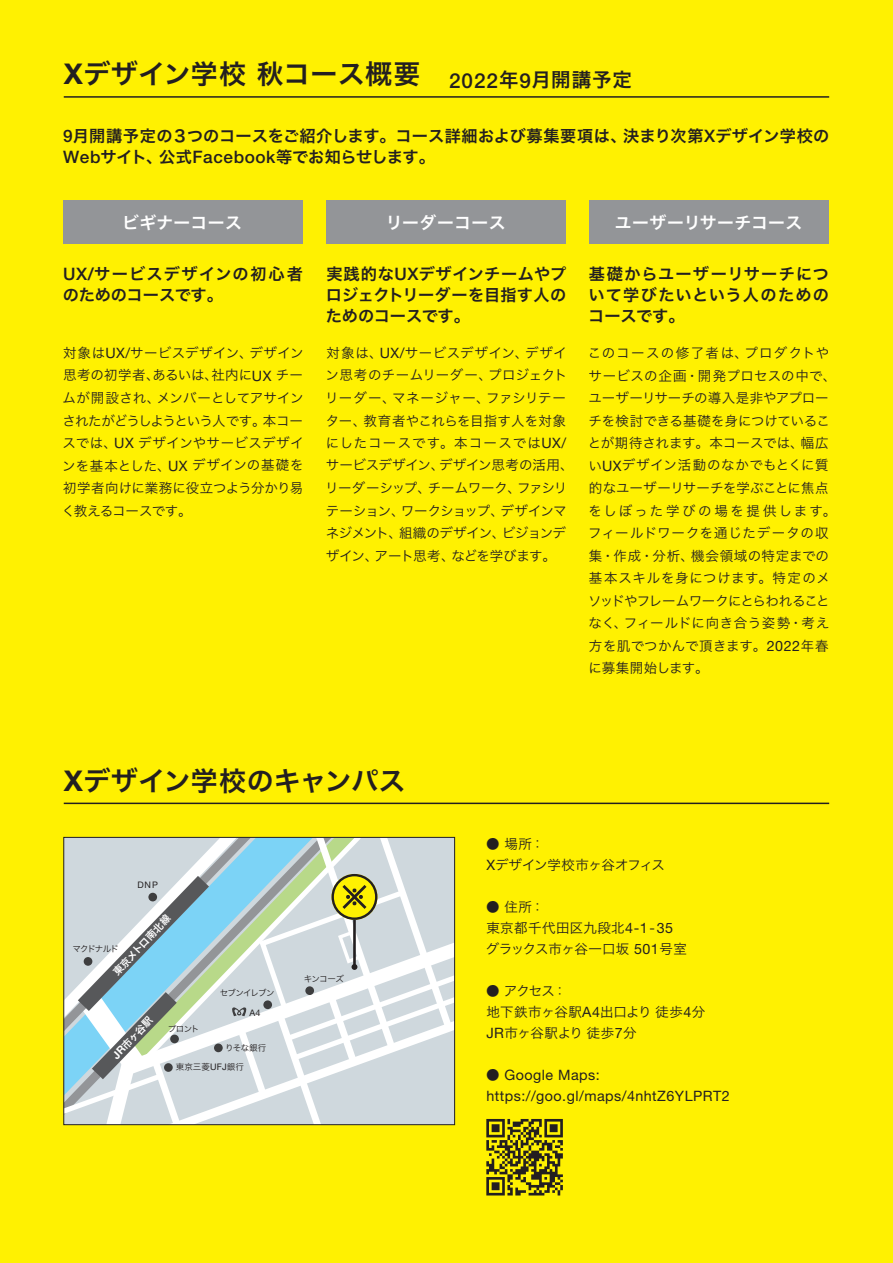
<style>
.page{position:relative;width:893px;height:1263px;background:#fff101}
.page>*{position:absolute;margin:0;border:0;box-sizing:border-box;transform-origin:0 0}
.t1{font:27px "Hira Kaku Pro N W6";letter-spacing:.01em;color:#231f20}
.t2{font:16.8px "Hira Kaku Pro N W6";letter-spacing:.025em;color:#fff}
.t3{font:16.2px/21px "Hira Kaku Pro N W6";letter-spacing:.015em;color:#231f20;text-align:justify}
.t4{font:16.2px/21px "Hira Kaku Pro N W6";letter-spacing:.06em;color:#231f20}
.t5{font:14.25px/21px "Helvetica Neue LT Std";letter-spacing:.035em;color:#231f20}
.t6{font:13.5px/22.5px "Hira Kaku Pro N W3";letter-spacing:.01em;color:#231f20}
.t7{font:13.5px/21px "Hira Kaku Pro N W3";letter-spacing:-.03em;color:#231f20}
.t8{font:13.5px/21px "Hira Kaku Pro N W3";letter-spacing:-.015em;color:#231f20}
.t9{font:10.2px "Hira Kaku Pro N W6";color:#fff}
.t10{font:9px "Helvetica Neue LT Std";color:#231f20}
.t11{font:8.55px "Hira Kaku Pro N W3";letter-spacing:-.07em;color:#231f20}
.t12{font:8.55px "Hira Kaku Pro N W3";letter-spacing:-.09em;color:#231f20}
.s1{font-family:"Helvetica Neue LT Std";font-weight:700;font-size:28.65px}
.s2{font-family:"Helvetica Neue LT Std";font-weight:500;font-size:17.1px}
.s3{font-family:"Helvetica Neue LT Std";font-size:14.25px}
.s4{font-family:"Helvetica Neue LT Std";font-weight:700;font-size:10.8px}
.s5{font-family:"Helvetica Neue LT Std";font-size:9px}
.s6{font-family:"Hira Kaku Pro N W3";font-size:13.5px}
</style>
<div class="page">
<div style="left:63px;top:201px;width:239px;height:43px;background:#939598"></div>
<div style="left:326px;top:201px;width:240px;height:43px;background:#939598"></div>
<div style="left:589px;top:201px;width:240px;height:43px;background:#939598"></div>
<hr style="left:64px;top:96px;width:765px;height:2px;background:#231f20">
<svg style="left:64px;top:837px;width:391px;height:288px;background:#c5d4d6"></svg>
<svg style="left:486px;top:1119px;width:77px;height:76px"></svg>
<hr style="left:64px;top:803px;width:765px;height:1px;background:#231f20">
<h1 class="t1" style="left:64px;top:50px;width:570px"><span class="s1">X</span>デザイン学校秋コース概要 <sub>2022</sub><sub>年</sub><sub>9</sub><sub>月開講予定</sub></h1>
<p class="t3" style="left:63px;top:125px;width:768px"><span class="s2">9</span>月開講予定の３つのコースをご紹介します。コース詳細および募集要項は、決まり次第<span class="s2">X</span>デザイン学校の<br><span class="s2">Web</span>サイト、公式<span class="s2">Facebook</span>等でお知らせします。</p>
<p class="t2" style="left:122px;top:208px;width:121px">ビギナーコース</p>
<p class="t4" style="left:63px;top:262px;width:242px"><span class="s2">UX/</span>サービスデザインの初心者のためのコースです。</p>
<p class="t2" style="left:386px;top:208px;width:121px">リーダーコース</p>
<p class="t3" style="left:326px;top:262px;width:242px">実践的な<span class="s2">UX</span>デザインチームやプロジェクトリーダーを目指す人のためのコースです。</p>
<p class="t2" style="left:615px;top:208px;width:189px">ユーザーリサーチコース</p>
<p class="t3" style="left:588px;top:262px;width:242px">基礎からユーザーリサーチについて学びたいという人のためのコースです。</p>
<p class="t6" style="left:62px;top:341px;width:244px;text-align:justify">対象は<span class="s3">UX/</span>サービスデザイン、デザイン思考の初学者、あるいは、社内に<span class="s3">UX</span> チームが開設され、メンバーとしてアサインされたがどうしようという人です。本コースでは、<span class="s3">UX</span> デザインやサービスデザインを基本とした、<span class="s3">UX</span> デザインの基礎を初学者向けに業務に役立つよう分かり易く教えるコースです。</p>
<p class="t6" style="left:325px;top:341px;width:250px">対象は、<span class="s3">UX/</span>サービスデザイン、デザイン思考のチームリーダー、プロジェクトリーダー、マネージャー、ファシリテーター、教育者やこれらを目指す人を対象にしたコースです。本コースでは<span class="s3">UX/</span>サービスデザイン、デザイン思考の活用、リーダーシップ、チームワーク、ファシリテーション、ワークショップ、デザインマネジメント、組織のデザイン、ビジョンデザイン、アート思考、などを学びます。</p>
<p class="t6" style="left:588px;top:341px;width:250px">このコースの修了者は、プロダクトやサービスの企画・開発プロセスの中で、ユーザーリサーチの導入是非やアプローチを検討できる基礎を身につけていることが期待されます。本コースでは、幅広い<span class="s3">UX</span>デザイン活動のなかでもとくに質的なユーザーリサーチを学ぶことに焦点をしぼった学びの場を提供します。フィールドワークを通じたデータの収集・作成・分析、機会領域の特定までの基本スキルを身につけます。特定のメソッドやフレームワークにとらわれることなく、フィールドに向き合う姿勢・考え方を肌でつかんで頂きます。<span class="s3">2022</span>年春に募集開始します。</p>
<h1 class="t1" style="left:64px;top:756px;width:343px"><span class="s1">X</span>デザイン学校のキャンパス</h1>
<p class="t10" style="left:137px;top:880px;width:22px">DNP</p>
<p class="t9" style="left:108px;top:967px;width:80px;rotate:-47deg">東京メトロ南北線</p>
<p class="t11" style="left:72px;top:941px;width:48px">マクドナルド</p>
<p class="t9" style="left:108px;top:1051px;width:55px;rotate:-47deg"><span class="s4">JR</span>市ヶ谷駅</p>
<p class="t11" style="left:168px;top:1021px;width:33px">プロント</p>
<p class="t12" style="left:220px;top:985px;width:56px">セブンイレブン</p>
<p class="t10" style="left:249px;top:1007px;width:12px">A4</p>
<p class="t11" style="left:225px;top:1040px;width:43px">りそな銀行</p>
<p class="t11" style="left:176px;top:1059px;width:70px">東京三菱<span class="s5">UFJ</span>銀行</p>
<p class="t11" style="left:304px;top:971px;width:42px">キンコーズ</p>
<p class="t8" style="left:486px;top:832px;width:180px">● 場所：<br><span class="s3">X</span>デザイン学校市ヶ谷オフィス</p>
<p class="t6" style="left:486px;top:895px;width:203px;line-height:21px">● 住所：<br>東京都千代田区九段北<span class="s3">4-1</span> - <span class="s3">35</span>グラックス市ヶ谷一口坂 <span class="s3">501</span>号室</p>
<p class="t7" style="left:486px;top:979px;width:221px">● アクセス：<br>地下鉄市ヶ谷駅<span class="s3">A4</span>出口より徒歩<span class="s3">4</span>分<br><span class="s3">JR</span>市ヶ谷駅より徒歩<span class="s3">7</span>分</p>
<p class="t5" style="left:486px;top:1064px;width:245px"><span class="s6">●</span> Google Maps: https://goo.gl/maps/4nhtZ6YLPRT2</p>
</div>
